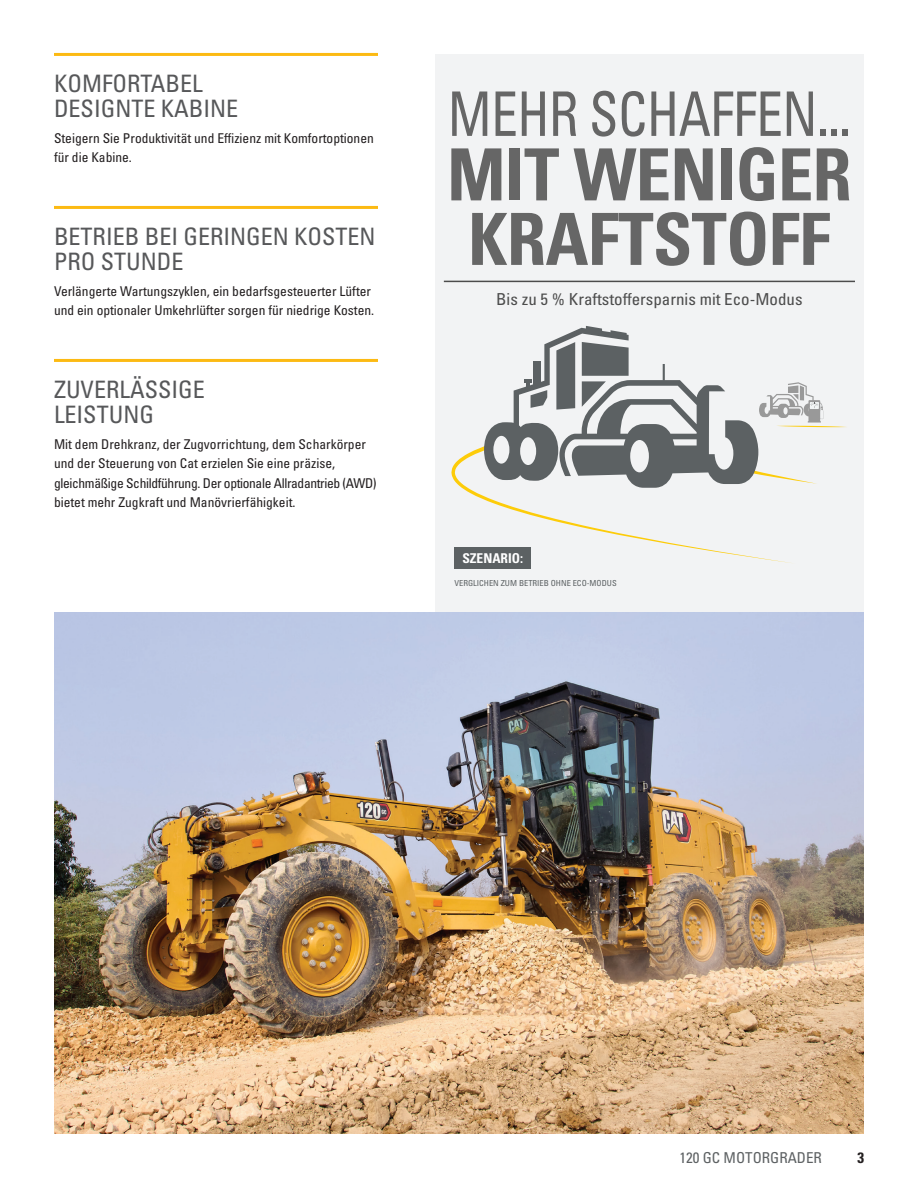
<style>
.page{position:relative;width:918px;height:1188px;background:#fff}
.page>*{position:absolute;margin:0;border:0;box-sizing:border-box;transform-origin:0 0}
.t1{font:72px/64.5px "Univers LTCYR 67 Bold Cond";letter-spacing:-.01em;color:#666}
.t2{font:condensed 61.5px "Univers LTCYR 57";letter-spacing:-.01em;color:#666;scale:.86 1}
.t3{font:condensed 24px/25.5px "Univers LTCYR 57";color:#57585a}
.t4{font:condensed 16.5px "Univers LTCYR 57";color:#4c4c4c}
.t5{font:condensed 15px "Univers LTCYR 57";color:#5d6163}
.t6{font:15px "Univers LTCYR 67 Bold Cond";color:#231f20}
.t7{font:condensed 13.5px/19.5px "Univers LTCYR 57";color:#231f20}
.t8{font:13.5px "Univers LTCYR 67 Bold Cond";color:#fff}
.t9{font:condensed 8.25px "Univers LTCYR 57";color:#5c6163}
</style>
<div class="page">
<hr style="left:54px;top:53px;width:324px;height:3px;background:#fcba13">
<hr style="left:54px;top:206px;width:324px;height:3px;background:#fcba13">
<hr style="left:54px;top:359px;width:324px;height:3px;background:#fcba13">
<div style="left:435px;top:54px;width:429px;height:558px;background:#f2f3f4"></div>
<div style="left:454px;top:547px;width:77px;height:21px;background:#5c6163"></div>
<svg style="left:451px;top:326px;width:396px;height:238px"></svg>
<hr style="left:444px;top:281px;width:411px;height:1px;background:#4c4c4c">
<img style="left:54px;top:612px;width:810px;height:522px">
<h3 class="t3" style="left:54px;top:70px;width:186px">KOMFORTABEL<br>DESIGNTE KABINE</h3>
<p class="t7" style="left:54px;top:128px;width:321px">Steigern Sie Produktivität und Effizienz mit Komfortoptionen für die Kabine.</p>
<h3 class="t3" style="left:54px;top:223px;width:323px">BETRIEB BEI GERINGEN KOSTEN<br>PRO STUNDE</h3>
<p class="t7" style="left:54px;top:281px;width:322px">Verlängerte Wartungszyklen, ein bedarfsgesteuerter Lüfter und ein optionaler Umkehrlüfter sorgen für niedrige Kosten.</p>
<h3 class="t3" style="left:54px;top:376px;width:152px">ZUVERLÄSSIGE<br>LEISTUNG</h3>
<p class="t7" style="left:54px;top:434px;width:324px">Mit dem Drehkranz, der Zugvorrichtung, dem Scharkörper und der Steuerung von Cat erzielen Sie eine präzise, gleichmäßige Schildführung. Der optionale Allradantrieb (AWD) bietet mehr Zugkraft und Manövrierfähigkeit.</p>
<h2 class="t2" style="left:448px;top:75px;width:471px">MEHR SCHAFFEN...</h2>
<h1 class="t1" style="left:447px;top:141px;width:406px">MIT WENIGER<br>KRAFTSTOFF</h1>
<p class="t4" style="left:496px;top:289px;width:308px">Bis zu 5 % Kraftstoffersparnis mit Eco-Modus</p>
<p class="t8" style="left:462px;top:550px;width:62px">SZENARIO:</p>
<p class="t9" style="left:454px;top:578px;width:164px">VERGLICHEN ZUM BETRIEB OHNE ECO-MODUS</p>
<p class="t5" style="left:680px;top:1148px;width:144px">120 GC MOTORGRADER</p>
<p class="t6" style="left:857px;top:1148px;width:8px">3</p>
</div>
